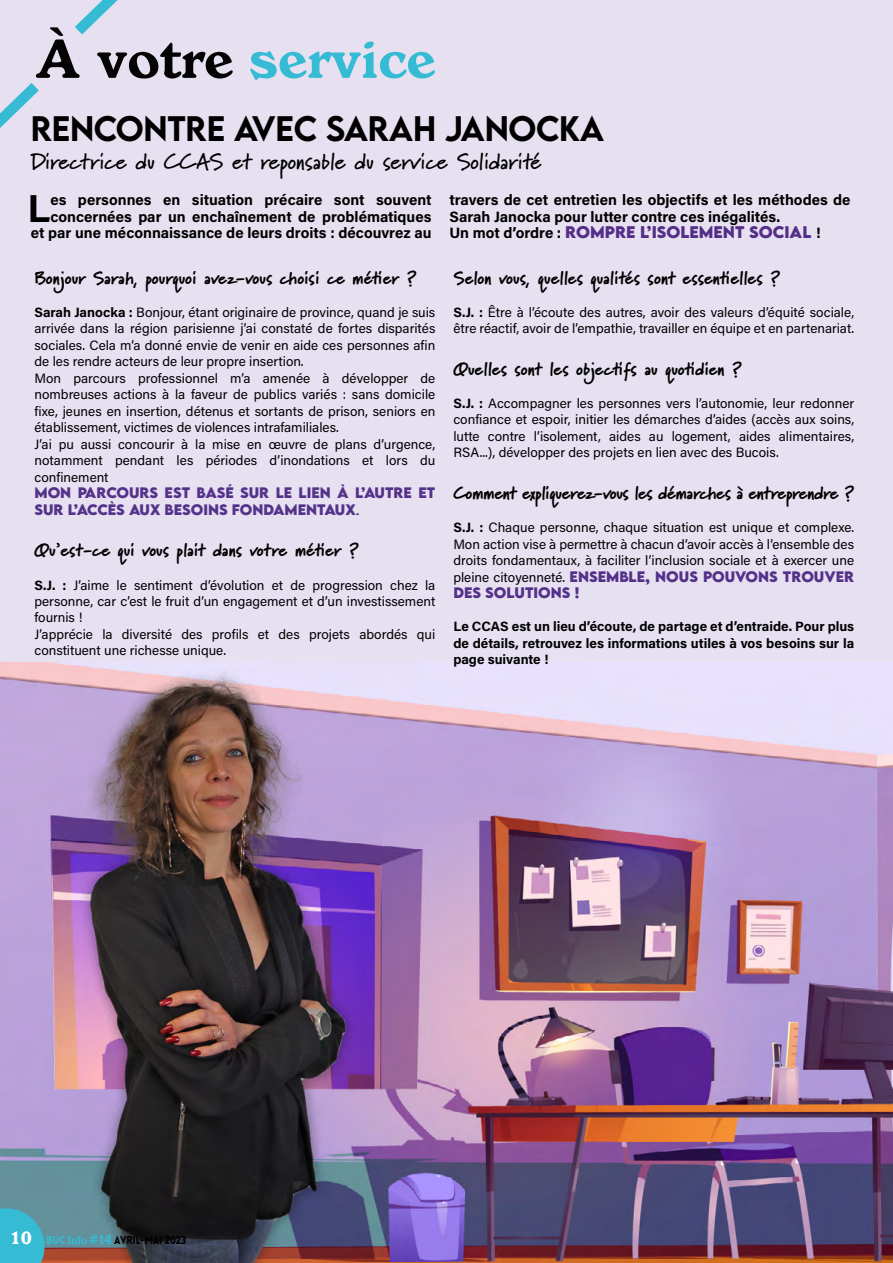
<style>
.page{position:relative;width:893px;height:1263px;background:#fff}
.page>*{position:absolute;margin:0;border:0;box-sizing:border-box;transform-origin:0 0}
.t1{font:54px "Windsor BT";color:#36bbd5}
.t2{font:700 39px "Acumin Pro";color:#000}
.t3{font:500 31.5px "LEMONMILK";letter-spacing:-.01em;color:#000}
.t4{font:700 22.5px "Marydale";color:#000}
.t5{font:900 18px "Marydale";letter-spacing:-.01em;color:#000}
.t6{font:700 15px/16.5px "Acumin Pro";color:#000;text-align:right}
.t7{font:700 15px "LEMONMILK";color:#542f88}
.t8{font:13.5px/16.5px "Acumin Pro";color:#000}
.t9{font:700 13.5px/16.5px "Acumin Pro";color:#000;text-align:justify}
.t10{font:700 13.5px/16.5px "LEMONMILK";color:#54328a}
.t11{font:700 13.5px/16.5px "LEMONMILK";color:#543089}
.t12{font:900 11.25px "Lovelo";letter-spacing:-.015em;color:#000;scale:.9 1}
.s1{color:#030304}
.s2{font-family:"Acumin Pro";color:#000}
.s3{font-weight:700}
.s4{font-weight:400}
.s5{font-family:"Acumin Pro";font-weight:400;color:#000}
.s6{font-family:"Windsor BT";font-weight:400;font-size:18px;color:#fff}
.s7{color:#36bbd5}
.s8{font-family:"Windsor BT";font-weight:400;color:#36bbd5}
.s9{font-family:"Windsor BT";font-weight:400;font-size:13.5px;color:#36bbd5}
</style>
<div class="page">
<img style="left:0;top:661px;width:893px;height:602px">
<div style="left:0;top:0;width:893px;height:661px;background:#e6e0f1"></div>
<img style="left:80px;top:670px;width:279px;height:593px">
<svg style="left:0;top:1208px;width:44px;height:55px;background:#3cb4cc"></svg>
<svg style="left:75px;top:0;width:43px;height:35px"></svg>
<svg style="left:0;top:83px;width:39px;height:45px"></svg>
<h1 class="t1" style="left:36px;top:27px;width:401px"><span class="s1">À votre</span> service</h1>
<h3 class="t3" style="left:31px;top:107px;width:575px">RENCONTRE AVEC SARAH JANOCKA</h3>
<h3 class="t4" style="left:31px;top:148px;width:512px">Directrice du CCAS et reponsable du service Solidarité</h3>
<p class="t6" style="left:31px;top:191px;width:402px">es personnes en situation précaire sont souvent concernées par un enchaînement de problématiques<br>et par une méconnaissance de leurs droits : découvrez au</p>
<p class="t6" style="left:450px;top:191px;width:402px;text-align:left">travers de cet entretien les objectifs et les méthodes de<br>Sarah Janocka pour lutter contre ces inégalités.</p>
<h2 class="t2" style="left:28px;top:181px;width:24px">L</h2>
<p class="t7" style="left:450px;top:222px;width:373px"><span class="s2">Un mot d’ordre :</span> ROMPRE L’ISOLEMENT SOCIAL <span class="s2">!</span></p>
<h3 class="t5" style="left:34px;top:267px;width:384px">Bonjour Sarah, pourquoi avez-vous choisi ce métier ?</h3>
<p class="t8" style="left:34px;top:303px;width:402px"><span class="s3">Sarah Janocka :</span> Bonjour, étant originaire de province, quand je suis arrivée dans la région parisienne j’ai constaté de fortes disparités sociales. Cela m’a donné envie de venir en aide ces personnes afin de les rendre acteurs de leur propre insertion.<br>Mon parcours professionnel m’a amenée à développer de nombreuses actions à la faveur de publics variés : sans domicile fixe, jeunes en insertion, détenus et sortants de prison, seniors en établissement, victimes de violences intrafamiliales.<br>J’ai pu aussi concourir à la mise en œuvre de plans d’urgence, notamment pendant les périodes d’inondations et lors du confinement</p>
<p class="t10" style="left:34px;top:485px;width:402px">MON PARCOURS EST BASÉ SUR LE LIEN À L’AUTRE ET<br>SUR L’ACCÈS AUX BESOINS FONDAMENTAUX<span class="s4">.</span></p>
<h3 class="t5" style="left:34px;top:540px;width:326px">Qu’est-ce qui vous plait dans votre métier ?</h3>
<p class="t8" style="left:34px;top:576px;width:402px"><span class="s3">S.J. :</span> J’aime le sentiment d’évolution et de progression chez la personne, car c’est le fruit d’un engagement et d’un investissement fournis !<br>J’apprécie la diversité des profils et des projets abordés qui constituent une richesse unique.</p>
<h3 class="t5" style="left:453px;top:267px;width:329px">Selon vous, quelles qualités sont essentielles ?</h3>
<p class="t8" style="left:453px;top:303px;width:402px"><span class="s3">S.J. :</span> Être à l’écoute des autres, avoir des valeurs d’équité sociale, être réactif, avoir de l’empathie, travailler en équipe et en partenariat.</p>
<h3 class="t5" style="left:453px;top:358px;width:290px">Quelles sont les objectifs au quotidien ?</h3>
<p class="t8" style="left:453px;top:394px;width:402px;text-align:justify"><span class="s3">S.J. :</span> Accompagner les personnes vers l’autonomie, leur redonner confiance et espoir, initier les démarches d’aides (accès aux soins, lutte contre l’isolement, aides au logement, aides alimentaires, RSA...), développer des projets en lien avec des Bucois.</p>
<h3 class="t5" style="left:453px;top:482px;width:402px">Comment expliquerez-vous les démarches à entreprendre ?</h3>
<p class="t8" style="left:453px;top:519px;width:402px;text-align:justify"><span class="s3">S.J. :</span> Chaque personne, chaque situation est unique et complexe.<br>Mon action vise à permettre à chacun d’avoir accès à l’ensemble des droits fondamentaux, à faciliter l’inclusion sociale et à exercer une</p>
<p class="t11" style="left:453px;top:568px;width:402px"><span class="s5">pleine citoyenneté.</span> ENSEMBLE, NOUS POUVONS TROUVER<br>DES SOLUTIONS !</p>
<p class="t9" style="left:453px;top:618px;width:402px">Le CCAS est un lieu d’écoute, de partage et d’entraide. Pour plus de détails, retrouvez les informations utiles à vos besoins sur la page suivante !</p>
<p class="t12" style="left:10px;top:1233px;width:198px"><span class="s6">10</span> <span class="s7">BUC</span> <span class="s8">Info</span> <span class="s9">#14</span> AVRIL-MAI 2023</p>
</div>
